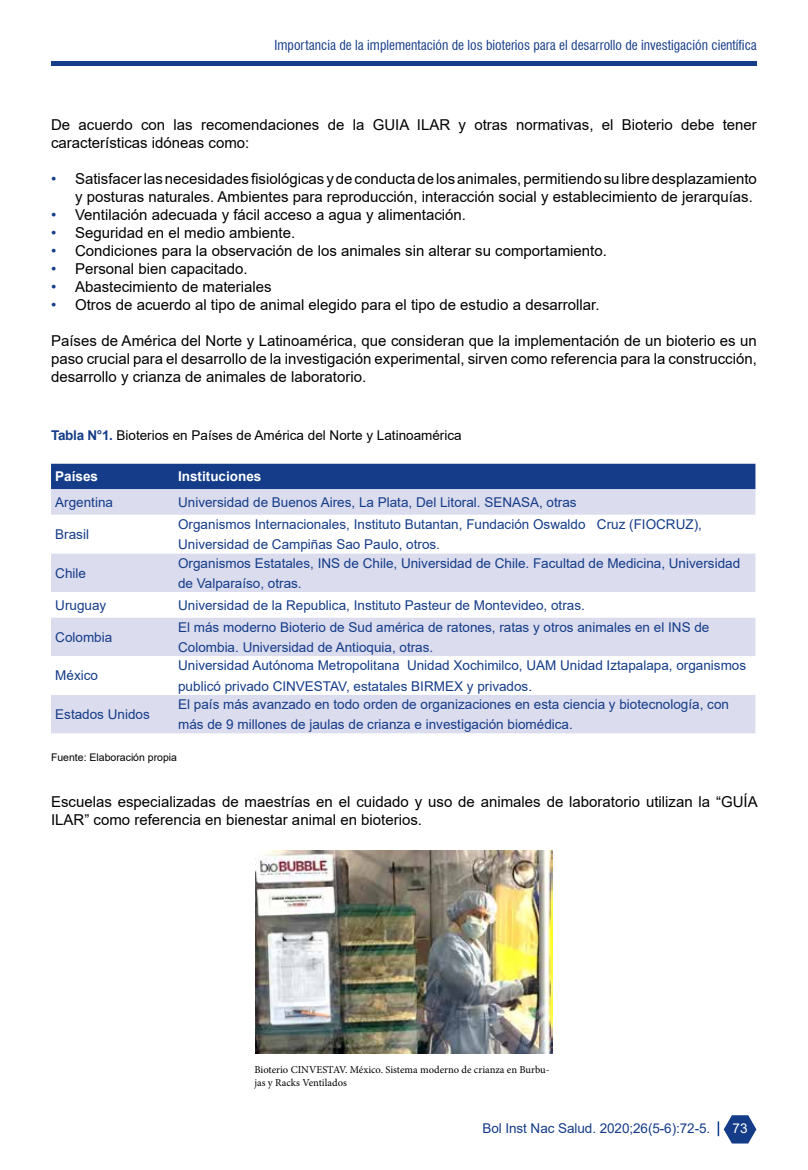
<style>
.page{position:relative;width:808px;height:1170px;background:#fff}
.page>*{position:absolute;margin:0;border:0;box-sizing:border-box;transform-origin:0 0}
.t1{font:15px/18px "Arial";color:#000}
.t2{font:13.5px/20.2px "Arial";color:#143c88}
.t3{font:condensed 13.5px "Swiss 721 BT";color:#143c88}
.t4{font:13.5px "Arial";color:#000}
.t5{font:700 13.5px "Arial";color:#fff}
.t6{font:13.5px "Arial";color:#fff}
.t7{font:10.5px/12.6px "Minion Pro";color:#000}
.t8{font:10.5px "Arial";color:#000}
.s1{color:#143c88}
.s2{font-weight:700;color:#143c88}
</style>
<div class="page">
<div style="left:51px;top:61px;width:706px;height:5px;background:#143c88"></div>
<svg style="left:718px;top:1115px;width:38px;height:28px"></svg>
<div style="left:51px;top:463px;width:704px;height:26px;background:#143c88"></div>
<div style="left:51px;top:489px;width:704px;height:244px;background:#dbdcee"></div>
<svg style="left:51px;top:514px;width:704px;height:180px"></svg>
<img style="left:255px;top:850px;width:297px;height:203px">
<p class="t3" style="left:275px;top:37px;width:484px">Importancia de la implementación de los bioterios para el desarrollo de investigación científica</p>
<p class="t1" style="left:51px;top:116px;width:707px">De acuerdo con las recomendaciones de la GUIA ILAR y otras normativas, el Bioterio debe tener características idóneas como:</p>
<p class="t1" style="left:51px;top:170px;width:707px;text-align:right"><span class="s1">•</span> Satisfacer las necesidades fisiológicas y de conducta de los animales, permitiendo su libre desplazamiento y posturas naturales. Ambientes para reproducción, interacción social y establecimiento de jerarquías.</p>
<p class="t1" style="left:51px;top:206px;width:417px"><span class="s1">•</span> Ventilación adecuada y fácil acceso a agua y alimentación.</p>
<p class="t1" style="left:51px;top:224px;width:246px"><span class="s1">•</span> Seguridad en el medio ambiente.</p>
<p class="t1" style="left:51px;top:242px;width:557px"><span class="s1">•</span> Condiciones para la observación de los animales sin alterar su comportamiento.</p>
<p class="t1" style="left:51px;top:260px;width:198px"><span class="s1">•</span> Personal bien capacitado.</p>
<p class="t1" style="left:51px;top:278px;width:222px"><span class="s1">•</span> Abastecimiento de materiales</p>
<p class="t1" style="left:51px;top:296px;width:550px"><span class="s1">•</span> Otros de acuerdo al tipo de animal elegido para el tipo de estudio a desarrollar.</p>
<p class="t1" style="left:51px;top:332px;width:707px;text-align:justify">Países de América del Norte y Latinoamérica, que consideran que la implementación de un bioterio es un paso crucial para el desarrollo de la investigación experimental, sirven como referencia para la construcción, desarrollo y crianza de animales de laboratorio.</p>
<p class="t4" style="left:51px;top:425px;width:412px"><span class="s2">Tabla N°1.</span> Bioterios en Países de América del Norte y Latinoamérica</p>
<p class="t5" style="left:55px;top:467px;width:44px">Países</p>
<p class="t5" style="left:178px;top:467px;width:85px">Instituciones</p>
<p class="t2" style="left:55px;top:492px;width:59px">Argentina</p>
<p class="t2" style="left:178px;top:492px;width:400px">Universidad de Buenos Aires, La Plata, Del Litoral. SENASA, otras</p>
<p class="t2" style="left:55px;top:524px;width:35px">Brasil</p>
<p class="t2" style="left:178px;top:514px;width:525px">Organismos Internacionales, Instituto Butantan, Fundación Oswaldo Cruz (FIOCRUZ),<br>Universidad de Campiñas Sao Paulo, otros.</p>
<p class="t2" style="left:55px;top:562px;width:32px">Chile</p>
<p class="t2" style="left:178px;top:552px;width:563px">Organismos Estatales, INS de Chile, Universidad de Chile. Facultad de Medicina, Universidad de Valparaíso, otras.</p>
<p class="t2" style="left:55px;top:594px;width:53px">Uruguay</p>
<p class="t2" style="left:178px;top:594px;width:408px">Universidad de la Republica, Instituto Pasteur de Montevideo, otras.</p>
<p class="t2" style="left:55px;top:626px;width:59px">Colombia</p>
<p class="t2" style="left:178px;top:616px;width:533px">El más moderno Bioterio de Sud américa de ratones, ratas y otros animales en el INS de<br>Colombia. Universidad de Antioquia, otras.</p>
<p class="t2" style="left:55px;top:665px;width:44px">México</p>
<p class="t2" style="left:178px;top:655px;width:569px">Universidad Autónoma Metropolitana Unidad Xochimilco, UAM Unidad Iztapalapa, organismos publicó privado CINVESTAV, estatales BIRMEX y privados.</p>
<p class="t2" style="left:55px;top:704px;width:96px">Estados Unidos</p>
<p class="t2" style="left:178px;top:693px;width:552px">El país más avanzado en todo orden de organizaciones en esta ciencia y biotecnología, con más de 9 millones de jaulas de crianza e investigación biomédica.</p>
<p class="t8" style="left:51px;top:749px;width:128px">Fuente: Elaboración propia</p>
<p class="t1" style="left:51px;top:792px;width:708px">Escuelas especializadas de maestrías en el cuidado y uso de animales de laboratorio utilizan la “GUÍA<br>ILAR” como referencia en bienestar animal en bioterios.</p>
<p class="t7" style="left:254px;top:1063px;width:297px">Bioterio CINVESTAV. México. Sistema moderno de crianza en Burbu&shy;jas y Racks Ventilados</p>
<p class="t2" style="left:482px;top:1118px;width:229px">Bol Inst Nac Salud. 2020;26(5-6):72-5.</p>
<p class="t6" style="left:732px;top:1118px;width:16px">73</p>
</div>
